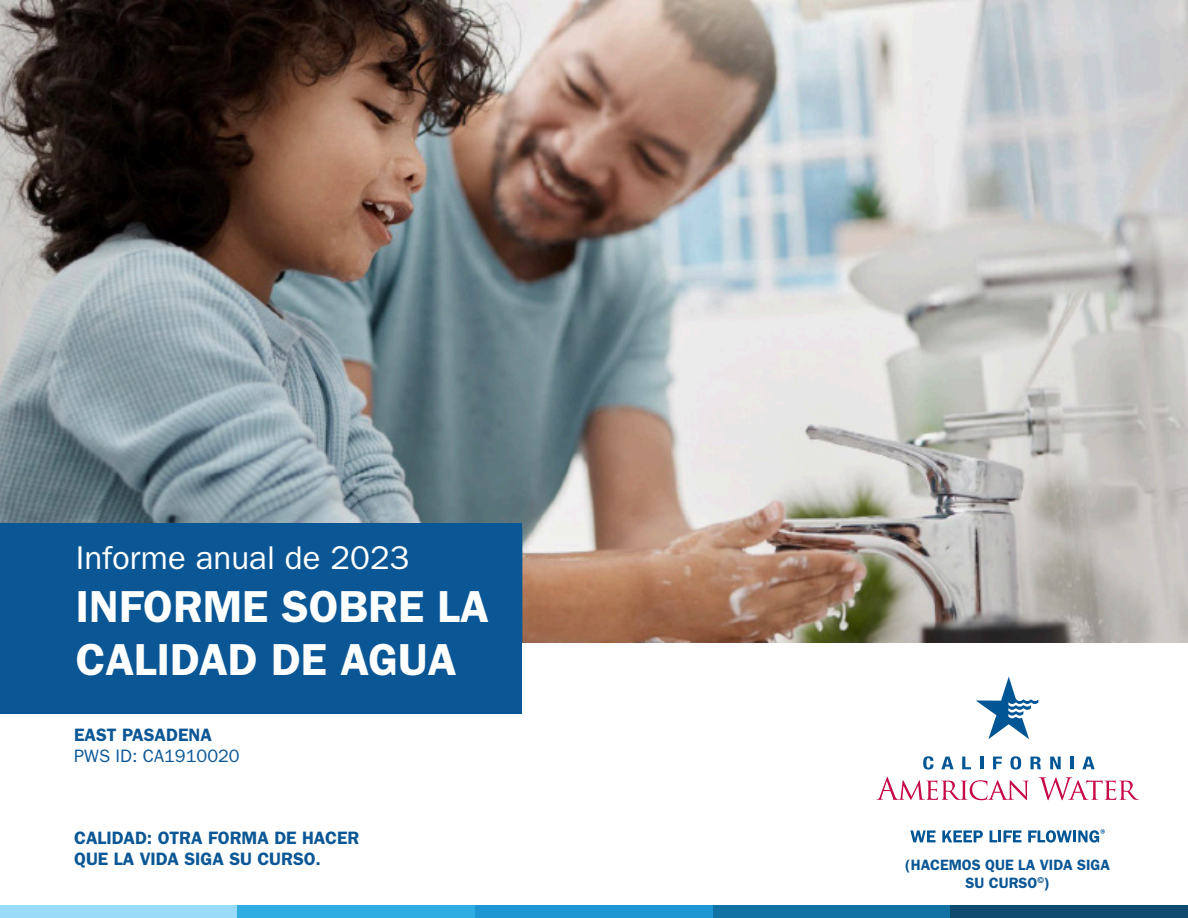
<style>
.page{position:relative;width:1188px;height:918px;background:#fff}
.page>*{position:absolute;margin:0;border:0;box-sizing:border-box;transform-origin:0 0}
.t1{font:600 45px/53.6px "ITC Franklin Gothic Std";color:#fff}
.t2{font:33px "ITC Franklin Gothic Std";color:#fff}
.t3{font:600 18px "ITC Franklin Gothic Std";color:#0b5795}
.t4{font:18px "ITC Franklin Gothic Std";color:#0b5795}
.t5{font:600 15px "ITC Franklin Gothic Std";color:#0b5795}
</style>
<div class="page">
<img style="left:0;top:0;width:1188px;height:642px">
<svg style="left:876px;top:777px;width:153px;height:23px"></svg>
<svg style="left:1038px;top:777px;width:101px;height:23px"></svg>
<svg style="left:923px;top:756px;width:11px;height:14px"></svg>
<svg style="left:941px;top:757px;width:13px;height:12px"></svg>
<svg style="left:962px;top:757px;width:9px;height:12px"></svg>
<svg style="left:980px;top:757px;width:3px;height:12px"></svg>
<svg style="left:993px;top:757px;width:9px;height:12px"></svg>
<svg style="left:1010px;top:756px;width:11px;height:14px"></svg>
<svg style="left:1030px;top:757px;width:11px;height:12px"></svg>
<svg style="left:1050px;top:757px;width:11px;height:12px"></svg>
<svg style="left:1071px;top:757px;width:3px;height:12px"></svg>
<svg style="left:1082px;top:757px;width:13px;height:12px"></svg>
<svg style="left:976px;top:677px;width:62px;height:62px"></svg>
<svg style="left:910px;top:830px;width:26px;height:12px"></svg>
<svg style="left:942px;top:830px;width:41px;height:12px"></svg>
<svg style="left:990px;top:830px;width:31px;height:12px"></svg>
<svg style="left:1028px;top:829px;width:77px;height:14px"></svg>
<div style="left:0;top:523px;width:522px;height:191px;background:#0b5795"></div>
<div style="left:0;top:905px;width:238px;height:13px;background:#99dbf8"></div>
<div style="left:238px;top:905px;width:237px;height:13px;background:#2face2"></div>
<div style="left:475px;top:905px;width:238px;height:13px;background:#1e96d3"></div>
<div style="left:713px;top:905px;width:237px;height:13px;background:#1372a4"></div>
<div style="left:950px;top:905px;width:238px;height:13px;background:#0e4b6e"></div>
<p class="t2" style="left:76px;top:539px;width:335px">Informe anual de 2023</p>
<p class="t1" style="left:76px;top:580px;width:415px">INFORME SOBRE LA<br>CALIDAD DE AGUA</p>
<p class="t3" style="left:74px;top:724px;width:139px">EAST PASADENA</p>
<p class="t4" style="left:74px;top:746px;width:167px">PWS ID: CA1910020</p>
<p class="t3" style="left:74px;top:827px;width:287px">CALIDAD: OTRA FORMA DE HACER</p>
<p class="t3" style="left:74px;top:848px;width:248px">QUE LA VIDA SIGA SU CURSO.</p>
<p class="t5" style="left:905px;top:856px;width:206px">(HACEMOS QUE LA VIDA SIGA</p>
<p class="t5" style="left:966px;top:874px;width:86px">SU CURSO<sup>©</sup>)</p>
</div>
